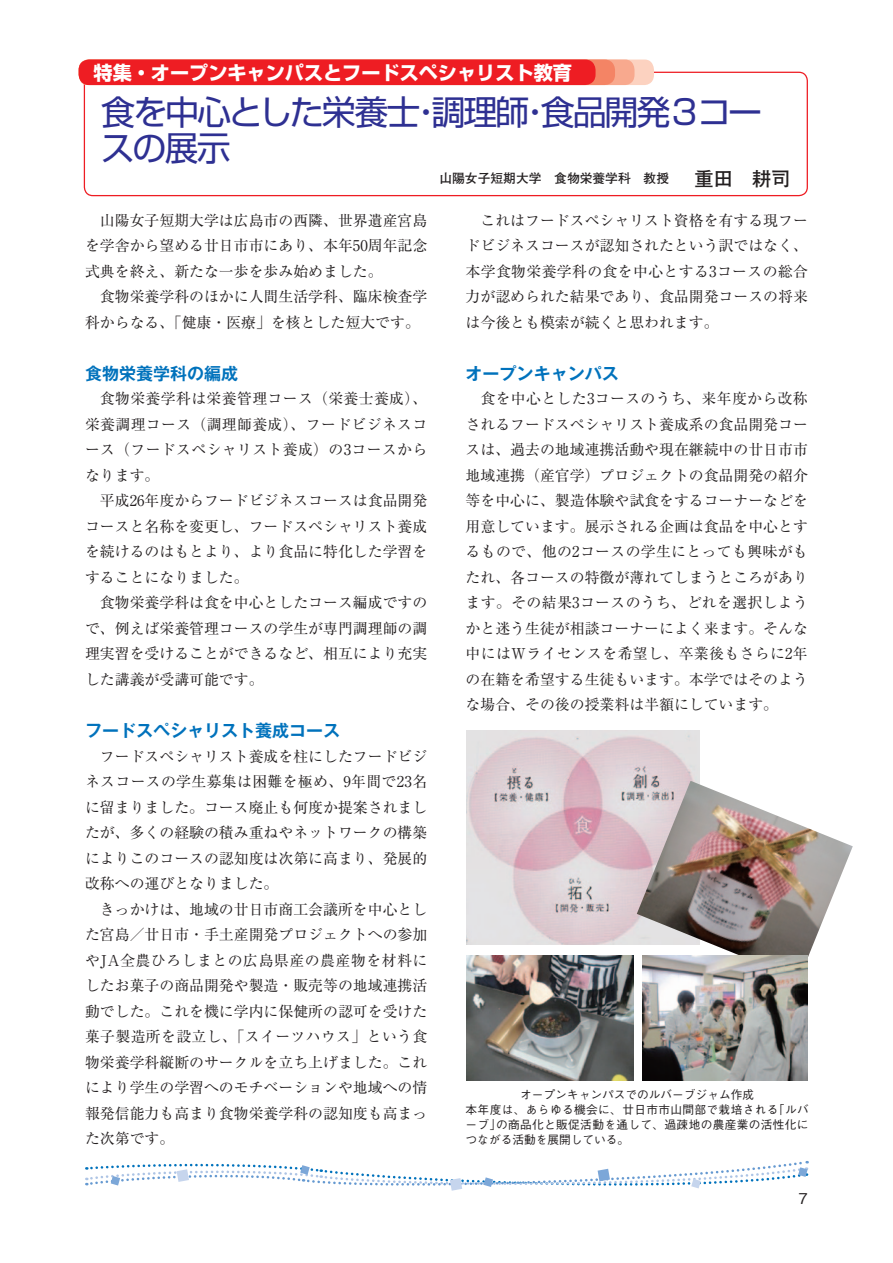
<style>
.page{position:relative;width:893px;height:1263px;background:#fff}
.page>*{position:absolute;margin:0;border:0;box-sizing:border-box;transform-origin:0 0}
.t1{font:34.05px/36.2px "Shin Go Pro";letter-spacing:-.06em;color:#2e3092}
.t2{font:700 19.2px "Shin Go Pro";color:#fff}
.t3{font:700 16.95px "Gothic MB101 Pro De";color:#0072bc}
.t4{font:14.85px/25.5px "Ryumin Pro";color:#231f20;text-align:justify}
.t5{font:500 14.85px "Gothic BBB Pro";color:#231f20}
.t6{font:700 12.75px "Futo Go B101 Pro";color:#231f20}
.t7{font:500 11.7px/14.9px "Gothic BBB Pro";letter-spacing:.03em;color:#231f20}
.s1{font-size:19.2px}
</style>
<div class="page">
<div style="left:84px;top:72px;width:724px;height:124px;border:1px solid #ee1d23;border-radius:9px"></div>
<img style="left:466px;top:730px;width:234px;height:215px">
<img style="left:637px;top:781px;width:216px;height:193px">
<img style="left:466px;top:956px;width:167px;height:124px">
<img style="left:643px;top:956px;width:165px;height:124px">
<div style="left:79px;top:60px;width:575px;height:25px;background:#fcd2c0;border-radius:10px"></div>
<div style="left:79px;top:60px;width:555px;height:25px;background:#f8a98e;border-radius:10px"></div>
<div style="left:79px;top:60px;width:536px;height:25px;background:#f48465;border-radius:10px"></div>
<div style="left:79px;top:60px;width:517px;height:25px;background:#ee1d23;border-radius:10px"></div>
<svg style="left:86px;top:1161px;width:722px;height:30px"></svg>
<p class="t2" style="left:94px;top:57px;width:480px">特集・オープンキャンパスとフードスペシャリスト教育</p>
<h1 class="t1" style="left:101px;top:90px;width:663px">食を中心とした栄養士・調理師・食品開発３コースの展示</h1>
<p class="t4" style="left:85px;top:206px;width:344px;text-indent:15px">山陽女子短期大学は広島市の西隣、世界遺産宮島を学舎から望める廿日市市にあり、本年50周年記念式典を終え、新たな一歩を歩み始めました。</p>
<p class="t4" style="left:85px;top:283px;width:344px;text-indent:15px">食物栄養学科のほかに人間生活学科、臨床検査学科からなる、「健康・医療」を核とした短大です。</p>
<p class="t3" style="left:85px;top:359px;width:155px">食物栄養学科の編成</p>
<p class="t4" style="left:85px;top:385px;width:344px;text-indent:15px">食物栄養学科は栄養管理コース（栄養士養成）、栄養調理コース（調理師養成）、フードビジネスコース（フードスペシャリスト養成）の3コースからなります。</p>
<p class="t4" style="left:85px;top:487px;width:344px;text-indent:15px">平成26年度からフードビジネスコースは食品開発コースと名称を変更し、フードスペシャリスト養成を続けるのはもとより、より食品に特化した学習をすることになりました。</p>
<p class="t4" style="left:85px;top:589px;width:344px;text-indent:15px">食物栄養学科は食を中心としたコース編成ですので、例えば栄養管理コースの学生が専門調理師の調理実習を受けることができるなど、相互により充実した講義が受講可能です。</p>
<p class="t3" style="left:85px;top:716px;width:257px">フードスペシャリスト養成コース</p>
<p class="t4" style="left:85px;top:742px;width:344px;text-indent:15px">フードスペシャリスト養成を柱にしたフードビジネスコースの学生募集は困難を極め、9年間で23名に留まりました。コース廃止も何度か提案されましたが、多くの経験の積み重ねやネットワークの構築によりこのコースの認知度は次第に高まり、発展的改称への運びとなりました。</p>
<p class="t4" style="left:85px;top:895px;width:344px;text-indent:15px">きっかけは、地域の廿日市商工会議所を中心とした宮島／廿日市・手土産開発プロジェクトへの参加やJA全農ひろしまとの広島県産の農産物を材料にしたお菓子の商品開発や製造・販売等の地域連携活動でした。これを機に学内に保健所の認可を受けた菓子製造所を設立し、「スイーツハウス」という食物栄養学科縦断のサークルを立ち上げました。これにより学生の学習へのモチベーションや地域への情報発信能力も高まり食物栄養学科の認知度も高まった次第です。</p>
<p class="t6" style="left:439px;top:168px;width:352px">山陽女子短期大学　食物栄養学科　教授　　<span class="s1">重田　耕司</span></p>
<p class="t4" style="left:466px;top:206px;width:344px;text-indent:15px">これはフードスペシャリスト資格を有する現フードビジネスコースが認知されたという訳ではなく、本学食物栄養学科の食を中心とする3コースの総合力が認められた結果であり、食品開発コースの将来は今後とも模索が続くと思われます。</p>
<p class="t3" style="left:466px;top:359px;width:155px">オープンキャンパス</p>
<p class="t4" style="left:466px;top:385px;width:344px;text-indent:15px">食を中心とした3コースのうち、来年度から改称されるフードスペシャリスト養成系の食品開発コースは、過去の地域連携活動や現在継続中の廿日市市地域連携（産官学）プロジェクトの食品開発の紹介等を中心に、製造体験や試食をするコーナーなどを用意しています。展示される企画は食品を中心とするもので、他の2コースの学生にとっても興味がもたれ、各コースの特徴が薄れてしまうところがあります。その結果3コースのうち、どれを選択しようかと迷う生徒が相談コーナーによく来ます。そんな中にはWライセンスを希望し、卒業後もさらに2年の在籍を希望する生徒もいます。本学ではそのような場合、その後の授業料は半額にしています。</p>
<p class="t7" style="left:466px;top:1086px;width:345px;text-indent:55px">オープンキャンパスでのルバーブジャム作成<br>本年度は、あらゆる機会に、廿日市市山間部で栽培される「ルバーブ」の商品化と販促活動を通して、過疎地の農産業の活性化につながる活動を展開している。</p>
<p class="t5" style="left:798px;top:1186px;width:11px">7</p>
</div>
